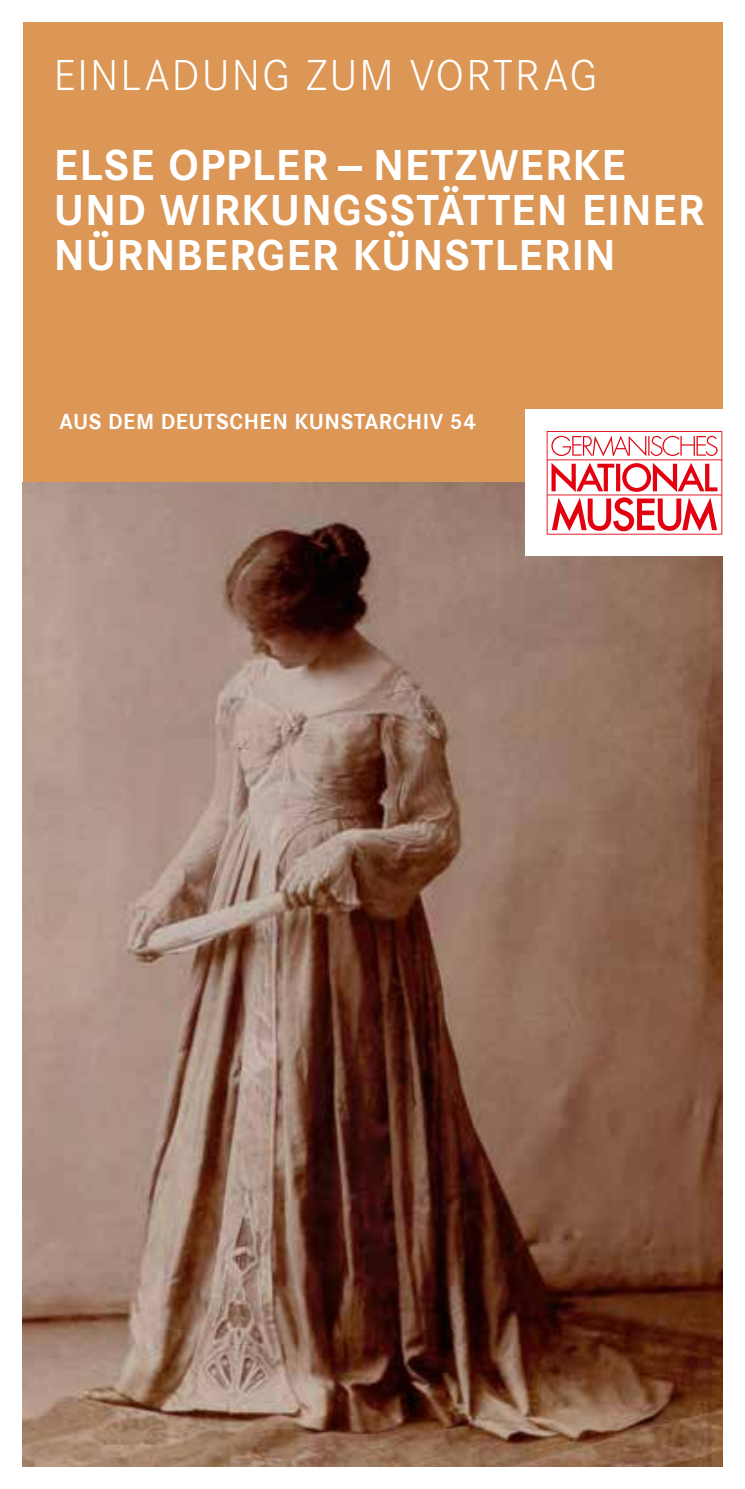
<style>
.page{position:relative;width:745px;height:1489px;background:#fff}
.page>*{position:absolute;margin:0;border:0;box-sizing:border-box;transform-origin:0 0}
.t1{font:700 45px/45px "Corporate S Pro";letter-spacing:.02em;color:#fff}
.t2{font:300 45px "Corporate S Pro";letter-spacing:.05em;color:#fff}
.t3{font:700 22.5px "Corporate S";letter-spacing:.025em;color:#fff}
</style>
<div class="page">
<div style="left:23px;top:23px;width:699px;height:459px;background:#dc9655"></div>
<img style="left:23px;top:482px;width:699px;height:984px">
<div style="left:525px;top:410px;width:218px;height:146px;background:#fff"></div>
<svg style="left:546px;top:431px;width:175px;height:103px"></svg>
<p class="t2" style="left:54px;top:43px;width:544px">EINLADUNG ZUM VORTRAG</p>
<p class="t1" style="left:54px;top:139px;width:651px">ELSE OPPLER – NETZWERKE<br>UND WIRKUNGSSTÄTTEN EINER<br>NÜRNBERGER KÜNSTLERIN</p>
<p class="t3" style="left:60px;top:408px;width:418px">AUS DEM DEUTSCHEN KUNSTARCHIV 54</p>
</div>
